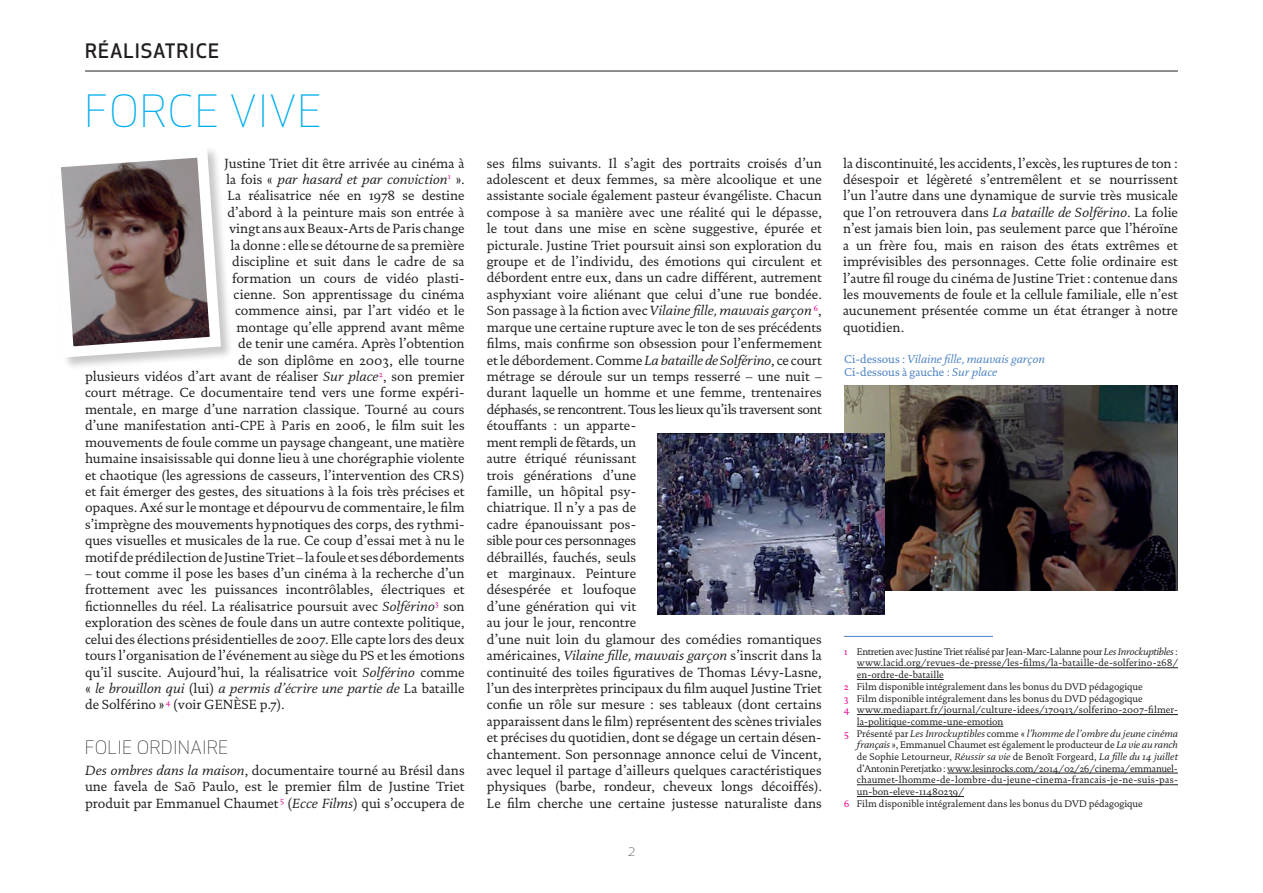
<style>
.page{position:relative;width:1263px;height:893px;background:#fff}
.page>*{position:absolute;margin:0;border:0;box-sizing:border-box;transform-origin:0 0}
.t1{font:43.5px "Apex New Light B";letter-spacing:.05em;color:#00aeef}
.t2{font:19.5px "Apex New Medium B";letter-spacing:.05em;color:#231f20}
.t3{font:18px "Apex New Light B";letter-spacing:.05em;color:#231f20}
.t4{font:13.5px/16.4px "DTL Documenta ST";color:#231f20;text-align:justify}
.t5{font:13.5px "Apex New Light B";color:#231f20}
.t6{font:italic 11.55px "DTL Documenta ST";color:#4a80c2}
.t7{font:11.55px "DTL Documenta ST";color:#4a80c2}
.Footnote_text{font:9.75px/11.7px "DTL Documenta ST";letter-spacing:.01em;color:#231f20;text-align:justify}
.footnote_text{font:9.75px "DTL Documenta ST";color:#231f20}
.s1{font-style:italic}
.s2{font-style:normal}
.s3{color:#ed028c}
</style>
<div class="page">
<hr style="left:85px;top:71px;width:1093px;height:1px;background:#231f20">
<img style="left:844px;top:386px;width:334px;height:204px">
<img style="left:657px;top:434px;width:228px;height:181px">
<div style="left:49px;top:146px;width:185px;height:224px;background:#231f20;opacity:.25"></div>
<svg style="left:49px;top:146px;width:177px;height:217px"></svg>
<hr style="left:857px;top:667px;width:321px;height:1px;background:#231f20">
<hr style="left:857px;top:679px;width:87px;height:1px;background:#231f20">
<hr style="left:857px;top:714px;width:321px;height:1px;background:#231f20">
<hr style="left:857px;top:726px;width:146px;height:1px;background:#231f20">
<hr style="left:947px;top:773px;width:231px;height:1px;background:#231f20">
<hr style="left:857px;top:784px;width:321px;height:1px;background:#231f20">
<hr style="left:857px;top:796px;width:107px;height:1px;background:#231f20">
<hr style="left:844px;top:636px;width:149px;height:1px;background:#4a80c2">
<p class="t2" style="left:85px;top:38px;width:136px">RÉALISATRICE</p>
<p class="t1" style="left:85px;top:84px;width:238px">FORCE VIVE</p>
<p class="t4" style="left:85px;top:155px;width:381px;text-align:right">Justine Triet dit être arrivée au cinéma à<br>la fois « <span class="s1">par hasard et par conviction</span> <sup>1</sup> ».<br>La réalisatrice née en 1978 se destine<br>d’abord à la peinture mais son entrée à<br>vingt ans aux Beaux-Arts de Paris change<br>la donne : elle se détourne de sa première<br>discipline et suit dans le cadre de sa<br>formation un cours de vidéo plasti-<br>cienne. Son apprentissage du cinéma<br>commence ainsi, par l’art vidéo et le<br>montage qu’elle apprend avant même<br>de tenir une caméra. Après l’obtention<br>de son diplôme en 2003, elle tourne<br>plusieurs vidéos d’art avant de réaliser <span class="s1">Sur place</span> <sup>2</sup>, son premier court métrage. Ce documentaire tend vers une forme expéri&shy;mentale, en marge d’une narration classique. Tourné au cours d’une manifestation anti-CPE à Paris en 2006, le film suit les mouvements de foule comme un paysage changeant, une matière humaine insaisissable qui donne lieu à une chorégraphie violente et chaotique (les agressions de casseurs, l’intervention des CRS) et fait émerger des gestes, des situations à la fois très précises et opaques. Axé sur le montage et dépourvu de commentaire, le film s’imprègne des mouvements hypnotiques des corps, des rythmi&shy;ques visuelles et musicales de la rue. Ce coup d’essai met à nu le motif de prédilection de Justine Triet – la foule et ses débordements</p>
<p class="t4" style="left:85px;top:565px;width:381px">– tout comme il pose les bases d’un cinéma à la recherche d’un frottement avec les puissances incontrôlables, électriques et fictionnelles du réel. La réalisatrice poursuit avec <span class="s1">Solférino</span> <sup>3</sup> son exploration des scènes de foule dans un autre contexte politique, celui des élections présidentielles de 2007. Elle capte lors des deux tours l’organisation de l’événement au siège du PS et les émotions qu’il suscite. Aujourd’hui, la réalisatrice voit <span class="s1">Solférino</span> comme « <span class="s1">le brouillon qui</span> (lui) <span class="s1">a permis d’écrire une partie de</span> La bataille de Solférino » <sup>4</sup> (voir GENÈSE p.7).</p>
<p class="t3" style="left:85px;top:736px;width:145px">FOLIE ORDINAIRE</p>
<p class="t4" style="left:85px;top:762px;width:381px"><span class="s1">Des ombres dans la maison</span>, documentaire tourné au Brésil dans une favela de Saõ Paulo, est le premier film de Justine Triet produit par Emmanuel Chaumet <sup>5</sup> (<span class="s1">Ecce Films</span>) qui s’occupera de</p>
<p class="t4" style="left:487px;top:155px;width:336px;text-align:left">ses films suivants. Il s’agit des portraits croisés d’un adolescent et deux femmes, sa mère alcoolique et une assistante sociale également pasteur évangéliste. Chacun compose à sa manière avec une réalité qui le dépasse, le tout dans une mise en scène suggestive, épurée et picturale. Justine Triet poursuit ainsi son exploration du groupe et de l’individu, des émotions qui circulent et débordent entre eux, dans un cadre différent, autrement asphyxiant voire aliénant que celui d’une rue bondée.<br>Son passage à la fiction avec <span class="s1">Vilaine fille, mauvais garçon</span> <sup>6</sup>, marque une certaine rupture avec le ton de ses précédents films, mais confirme son obsession pour l’enfermement et le débordement. Comme <span class="s1">La bataille de Solférino</span>, ce court métrage se déroule sur un temps resserré – une nuit – durant laquelle un homme et une femme, trentenaires déphasés, se rencontrent. Tous les lieux qu’ils traversent sont étouffants : un apparte-<br>ment rempli de fêtards, un<br>autre étriqué réunissant<br>trois générations d’une<br>famille, un hôpital psy-<br>chiatrique. Il n’y a pas de<br>cadre épanouissant pos-<br>sible pour ces personnages<br>débraillés, fauchés, seuls<br>et marginaux. Peinture<br>désespérée et loufoque<br>d’une génération qui vit<br>au jour le jour, rencontre<br>d’une nuit loin du glamour des comédies romantiques américaines, <span class="s1">Vilaine fille, mauvais garçon</span> s’inscrit dans la continuité des toiles figuratives de Thomas Lévy-Lasne, l’un des interprètes principaux du film auquel Justine Triet confie un rôle sur mesure : ses tableaux (dont certains apparaissent dans le film) représentent des scènes triviales et précises du quotidien, dont se dégage un certain désen&shy;chantement. Son personnage annonce celui de Vincent, avec lequel il partage d’ailleurs quelques caractéristiques physiques (barbe, rondeur, cheveux longs décoiffés).<br>Le film cherche une certaine justesse naturaliste dans</p>
<p class="t4" style="left:843px;top:155px;width:336px">la discontinuité, les accidents, l’excès, les ruptures de ton : désespoir et légèreté s’entremêlent et se nourrissent l’un l’autre dans une dynamique de survie très musicale que l’on retrouvera dans <span class="s1">La bataille de Solférino</span>. La folie n’est jamais bien loin, pas seulement parce que l’héroïne a un frère fou, mais en raison des états extrêmes et imprévisibles des personnages. Cette folie ordinaire est l’autre fil rouge du cinéma de Justine Triet : contenue dans les mouvements de foule et la cellule familiale, elle n’est aucunement présentée comme un état étranger à notre quotidien.</p>
<p class="t6" style="left:844px;top:352px;width:202px"><span class="s2">Ci-dessous :</span> Vilaine fille, mauvais garçon</p>
<p class="t7" style="left:844px;top:365px;width:155px">Ci-dessous à gauche : <span class="s1">Sur place</span></p>
<p class="Footnote_text" style="left:857px;top:646px;width:323px;text-indent:-13px"><span class="s3">1</span> Entretien avec Justine Triet réalisé par Jean-Marc-Lalanne pour <span class="s1">Les Inrockuptibles</span> : www.lacid.org/revues-de-presse/les-films/la-bataille-de-solferino-268/ en-ordre-de-bataille</p>
<p class="footnote_text" style="left:844px;top:681px;width:300px"><span class="s3">2</span> Film disponible intégralement dans les bonus du DVD pédagogique</p>
<p class="footnote_text" style="left:844px;top:692px;width:300px"><span class="s3">3</span> Film disponible intégralement dans les bonus du DVD pédagogique</p>
<p class="Footnote_text" style="left:857px;top:704px;width:323px;text-indent:-13px"><span class="s3">4</span> www.mediapart.fr/journal/culture-idees/170913/solferino-2007-filmer&shy;la-politique-comme-une-emotion</p>
<p class="Footnote_text" style="left:857px;top:727px;width:323px;text-indent:-13px"><span class="s3">5</span> Présenté par <span class="s1">Les Inrockuptibles</span> comme « <span class="s1">l’homme de l’ombre du jeune cinéma français</span> », Emmanuel Chaumet est également le producteur de <span class="s1">La vie au ranch </span>de Sophie Letourneur, <span class="s1">Réussir sa vie</span> de Benoît Forgeard, <span class="s1">La fille du 14 juillet </span>d’Antonin Peretjatko : www.lesinrocks.com/2014/02/26/cinema/emmanuel&shy;chaumet-lhomme-de-lombre-du-jeune-cinema-francais-je-ne-suis-pas&shy;un-bon-eleve-11480239/</p>
<p class="Footnote_text" style="left:844px;top:798px;width:300px"><span class="s3">6</span> Film disponible intégralement dans les bonus du DVD pédagogique</p>
<p class="t5" style="left:628px;top:842px;width:8px">2</p>
</div>
